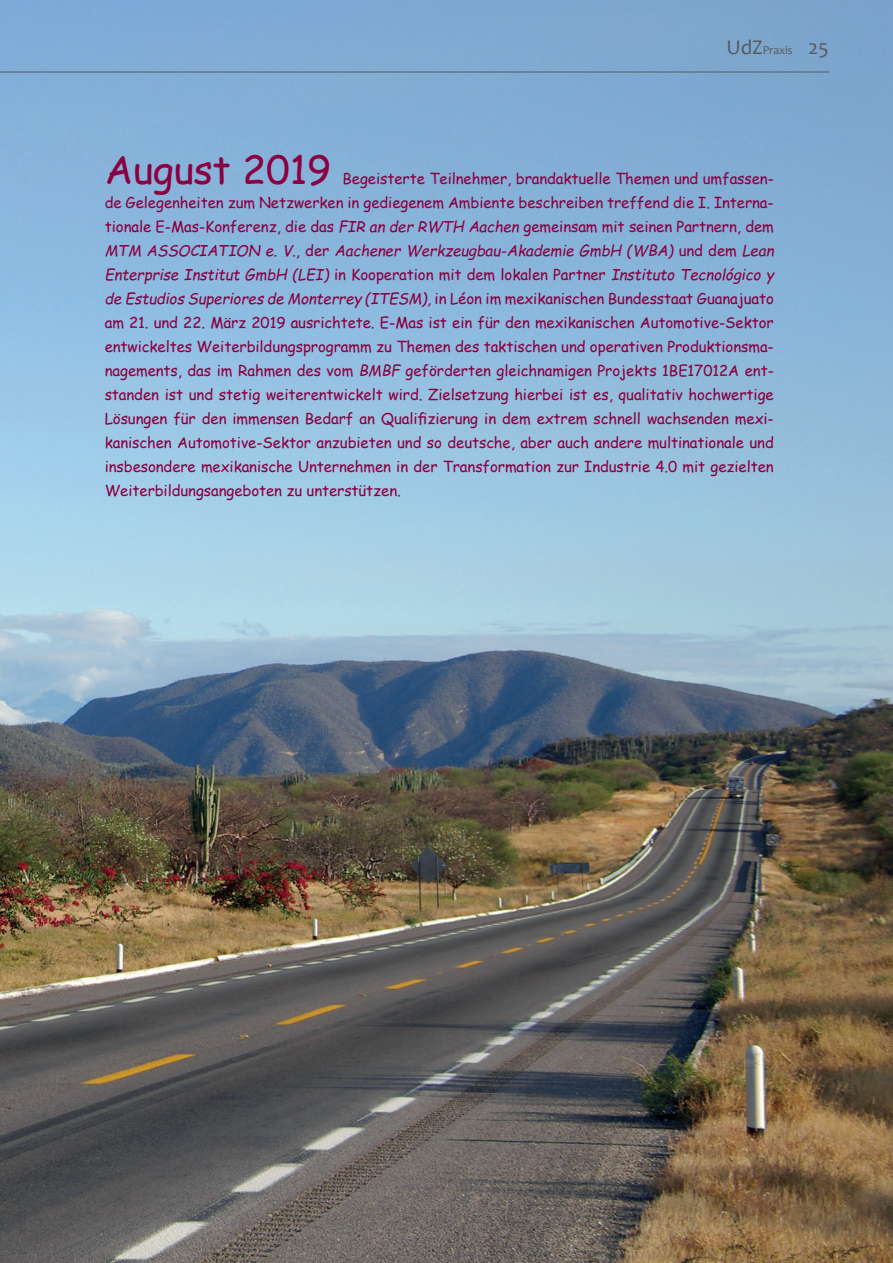
<style>
.page{position:relative;width:893px;height:1263px;background:#fff}
.page>*{position:absolute;margin:0;border:0;box-sizing:border-box;transform-origin:0 0}
.t1{font:39px "Comic Sans MS";letter-spacing:-.005em;color:#8b0040}
.t2{font:15px/24px "Comic Sans MS";letter-spacing:-.005em;color:#8b0040;text-align:justify}
.t3{font:12px "Candara";letter-spacing:-.01em;color:#57585a}
.s1{font-size:21px}
.s2{font-style:italic}
</style>
<div class="page">
<img style="left:0;top:0;width:893px;height:1263px">
<hr style="left:0;top:72px;width:829px;height:1px;background:#57585a">
<p class="t3" style="left:726px;top:42px;width:104px"><span class="s1">UdZ</span>Praxis <span class="s1">25</span></p>
<h1 class="t1" style="left:105px;top:141px;width:228px">August 2019</h1>
<p class="t2" style="left:105px;top:166px;width:671px;text-indent:238px">Begeisterte Teilnehmer, brandaktuelle Themen und umfassen&shy;de Gelegenheiten zum Netzwerken in gediegenem Ambiente beschreiben treffend die I. Interna&shy;tionale E-Mas-Konferenz, die das <span class="s2">FIR an der RWTH Aachen</span> gemeinsam mit seinen Partnern, dem <span class="s2">MTM ASSOCIATION e. V.</span>, der <span class="s2">Aachener Werkzeugbau-Akademie GmbH (WBA)</span> und dem <span class="s2">Lean Enterprise Institut GmbH (LEI)</span> in Kooperation mit dem lokalen Partner <span class="s2">Instituto Tecnológico y de Estudios Superiores de Monterrey (ITESM),</span> in Léon im mexikanischen Bundesstaat Guanajuato am 21. und 22. März 2019 ausrichtete. E-Mas ist ein für den mexikanischen Automotive-Sektor entwickeltes Weiterbildungsprogramm zu Themen des taktischen und operativen Produktionsma&shy;nagements, das im Rahmen des vom <span class="s2">BMBF</span> geförderten gleichnamigen Projekts 1BE17012A ent&shy;standen ist und stetig weiterentwickelt wird. Zielsetzung hierbei ist es, qualitativ hochwertige Lösungen für den immensen Bedarf an Qualifizierung in dem extrem schnell wachsenden mexi&shy;kanischen Automotive-Sektor anzubieten und so deutsche, aber auch andere multinationale und insbesondere mexikanische Unternehmen in der Transformation zur Industrie 4.0 mit gezielten Weiterbildungsangeboten zu unterstützen.</p>
</div>
